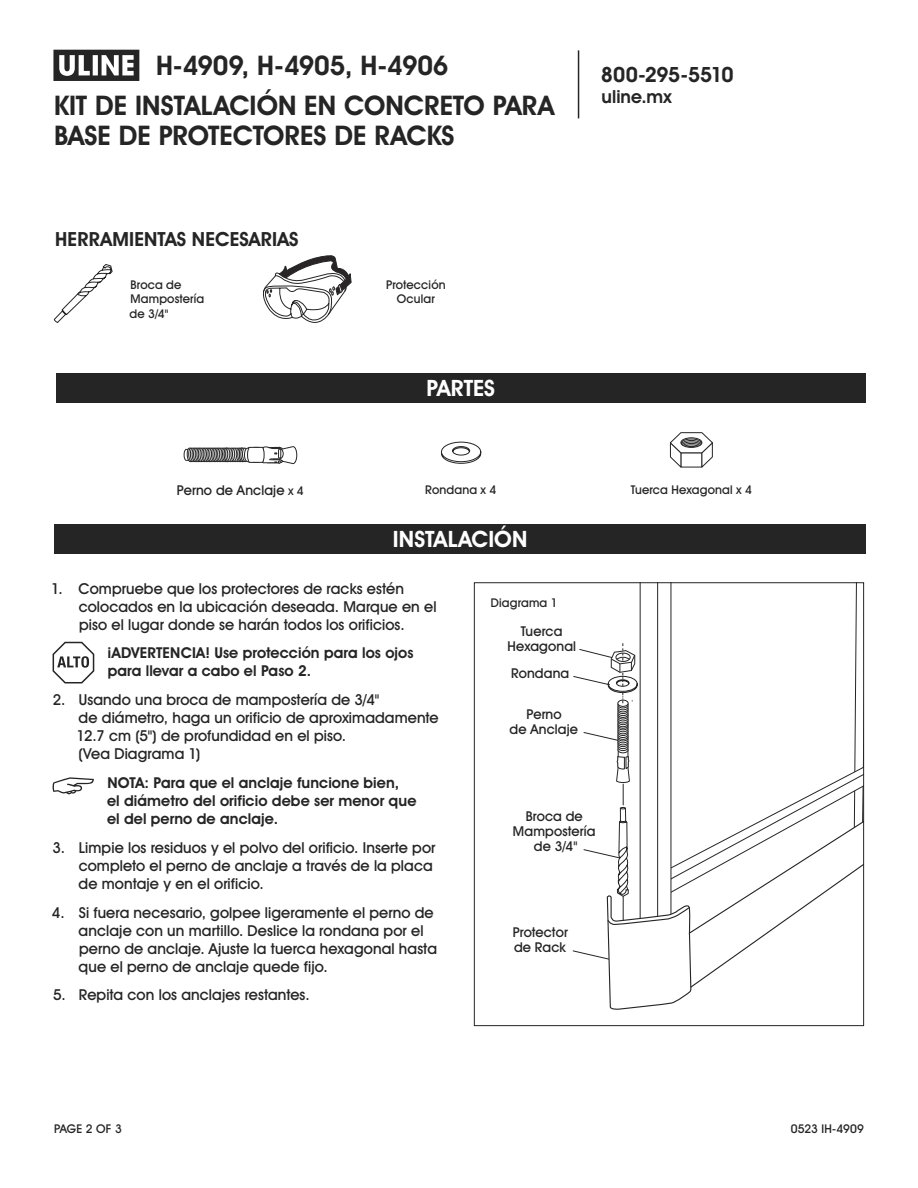
<style>
.page{position:relative;width:918px;height:1188px;background:#fff}
.page>*{position:absolute;margin:0;border:0;box-sizing:border-box;transform-origin:0 0}
.t1{font:700 27px/30px "Uline Two Knine";letter-spacing:-.005em;color:#252525}
.t2{font:700 22.5px "Uline Two Knine";color:#fff}
.t3{font:700 21px "Uline Two Knine";letter-spacing:-.02em;color:#252525}
.t4{font:700 19.5px "Uline Two Knine";letter-spacing:.005em;color:#252525}
.t5{font:700 18px "Uline Two Knine";color:#252525}
.t6{font:15px/18px "Uline Two Knine";letter-spacing:.005em;color:#252525}
.t7{font:700 15px/18px "Uline Two Knine";letter-spacing:.005em;color:#252525}
.t8{font:13.5px/15px "Uline Two Knine";letter-spacing:.01em;color:#252525;text-align:center}
.t9{font:12px/14.4px "Uline Two Knine";letter-spacing:.015em;color:#252525}
.s1{font-size:12px}
</style>
<div class="page">
<hr style="left:578px;top:50px;width:1px;height:68px;background:#252525">
<svg style="left:53px;top:50px;width:86px;height:31px"></svg>
<svg style="left:53px;top:642px;width:41px;height:41px"></svg>
<svg style="left:53px;top:777px;width:41px;height:17px"></svg>
<svg style="left:54px;top:264px;width:59px;height:59px"></svg>
<svg style="left:263px;top:255px;width:89px;height:68px"></svg>
<div style="left:54px;top:524px;width:812px;height:30px;background:#252525"></div>
<div style="left:56px;top:373px;width:810px;height:30px;background:#252525"></div>
<svg style="left:184px;top:449px;width:4px;height:12px"></svg>
<div style="left:187px;top:448px;width:6px;height:14px;border:1px solid #252525;border-radius:50%"></div>
<div style="left:188px;top:448px;width:6px;height:14px;border:1px solid #252525;border-radius:50%"></div>
<div style="left:190px;top:448px;width:6px;height:14px;border:1px solid #252525;border-radius:50%"></div>
<div style="left:192px;top:448px;width:6px;height:14px;border:1px solid #252525;border-radius:50%"></div>
<div style="left:193px;top:448px;width:6px;height:14px;border:1px solid #252525;border-radius:50%"></div>
<div style="left:195px;top:448px;width:6px;height:14px;border:1px solid #252525;border-radius:50%"></div>
<div style="left:196px;top:448px;width:7px;height:14px;border:1px solid #252525;border-radius:50%"></div>
<div style="left:198px;top:448px;width:6px;height:14px;border:1px solid #252525;border-radius:50%"></div>
<div style="left:200px;top:448px;width:6px;height:14px;border:1px solid #252525;border-radius:50%"></div>
<div style="left:201px;top:448px;width:7px;height:14px;border:1px solid #252525;border-radius:50%"></div>
<div style="left:203px;top:448px;width:6px;height:14px;border:1px solid #252525;border-radius:50%"></div>
<div style="left:205px;top:448px;width:6px;height:14px;border:1px solid #252525;border-radius:50%"></div>
<div style="left:206px;top:448px;width:6px;height:14px;border:1px solid #252525;border-radius:50%"></div>
<div style="left:208px;top:448px;width:6px;height:14px;border:1px solid #252525;border-radius:50%"></div>
<div style="left:209px;top:448px;width:7px;height:14px;border:1px solid #252525;border-radius:50%"></div>
<div style="left:211px;top:448px;width:6px;height:14px;border:1px solid #252525;border-radius:50%"></div>
<div style="left:213px;top:448px;width:6px;height:14px;border:1px solid #252525;border-radius:50%"></div>
<div style="left:214px;top:448px;width:6px;height:14px;border:1px solid #252525;border-radius:50%"></div>
<div style="left:216px;top:448px;width:6px;height:14px;border:1px solid #252525;border-radius:50%"></div>
<div style="left:217px;top:448px;width:6px;height:14px;border:1px solid #252525;border-radius:50%"></div>
<div style="left:219px;top:448px;width:6px;height:14px;border:1px solid #252525;border-radius:50%"></div>
<div style="left:221px;top:448px;width:6px;height:14px;border:1px solid #252525;border-radius:50%"></div>
<div style="left:222px;top:448px;width:6px;height:14px;border:1px solid #252525;border-radius:50%"></div>
<div style="left:224px;top:448px;width:6px;height:14px;border:1px solid #252525;border-radius:50%"></div>
<div style="left:225px;top:448px;width:6px;height:14px;border:1px solid #252525;border-radius:50%"></div>
<div style="left:227px;top:448px;width:6px;height:14px;border:1px solid #252525;border-radius:50%"></div>
<div style="left:229px;top:448px;width:6px;height:14px;border:1px solid #252525;border-radius:50%"></div>
<div style="left:231px;top:448px;width:6px;height:14px;border:1px solid #252525;border-radius:50%"></div>
<div style="left:232px;top:448px;width:6px;height:14px;border:1px solid #252525;border-radius:50%"></div>
<div style="left:234px;top:448px;width:6px;height:14px;border:1px solid #252525;border-radius:50%"></div>
<div style="left:236px;top:448px;width:6px;height:14px;border:1px solid #252525;border-radius:50%"></div>
<div style="left:237px;top:448px;width:7px;height:14px;border:1px solid #252525;border-radius:50%"></div>
<div style="left:239px;top:448px;width:6px;height:14px;border:1px solid #252525;border-radius:50%"></div>
<div style="left:240px;top:448px;width:7px;height:14px;border:1px solid #252525;border-radius:50%"></div>
<div style="left:242px;top:448px;width:6px;height:14px;border:1px solid #252525;border-radius:50%"></div>
<svg style="left:244px;top:446px;width:53px;height:18px"></svg>
<svg style="left:441px;top:441px;width:40px;height:23px"></svg>
<svg style="left:670px;top:432px;width:43px;height:36px"></svg>
<svg style="left:572px;top:584px;width:290px;height:404px"></svg>
<h1 class="t1" style="left:156px;top:50px;width:294px">H-4909, H-4905, H-4906</h1>
<h1 class="t1" style="left:54px;top:90px;width:502px">KIT DE INSTALACIÓN EN CONCRETO PARA<br>BASE DE PROTECTORES DE RACKS</h1>
<h3 class="t4" style="left:55px;top:227px;width:245px">HERRAMIENTAS NECESARIAS</h3>
<p class="t9" style="left:130px;top:277px;width:76px">Broca de<br>Mampostería de 3/4"</p>
<p class="t9" style="left:386px;top:277px;width:61px;text-align:center">Protección<br>Ocular</p>
<h2 class="t2" style="left:427px;top:375px;width:70px">PARTES</h2>
<h3 class="t3" style="left:601px;top:62px;width:134px">800-295-5510</h3>
<p class="t5" style="left:602px;top:86px;width:71px">uline.mx</p>
<p class="t8" style="left:177px;top:483px;width:128px">Perno de Anclaje <span class="s1">x 4</span></p>
<p class="t9" style="left:425px;top:483px;width:73px">Rondana x 4</p>
<p class="t9" style="left:631px;top:483px;width:123px">Tuerca Hexagonal x 4</p>
<h2 class="t2" style="left:393px;top:526px;width:136px">INSTALACIÓN</h2>
<p class="t6" style="left:79px;top:579px;width:359px;text-indent:-28px">1. Compruebe que los protectores de racks estén colocados en la ubicación deseada. Marque en el piso el lugar donde se harán todos los orificios.</p>
<p class="t7" style="left:107px;top:644px;width:308px">¡ADVERTENCIA! Use protección para los ojos para llevar a cabo el Paso 2.</p>
<p class="t6" style="left:77px;top:691px;width:364px;text-indent:-24px">2. Usando una broca de mampostería de 3/4"<br>de diámetro, haga un orificio de aproximadamente 12.7 cm (5") de profundidad en el piso.<br>(Vea Diagrama 1)</p>
<p class="t7" style="left:107px;top:774px;width:311px">NOTA: Para que el anclaje funcione bien,<br>el diámetro del orificio debe ser menor que el del perno de anclaje.</p>
<p class="t6" style="left:79px;top:838px;width:358px;text-indent:-26px">3. Limpie los residuos y el polvo del orificio. Inserte por completo el perno de anclaje a través de la placa de montaje y en el orificio.</p>
<p class="t6" style="left:79px;top:903px;width:360px;text-indent:-27px">4. Si fuera necesario, golpee ligeramente el perno de anclaje con un martillo. Deslice la rondana por el perno de anclaje. Ajuste la tuerca hexagonal hasta que el perno de anclaje quede fijo.</p>
<p class="t6" style="left:53px;top:986px;width:258px">5. Repita con los anclajes restantes.</p>
<p class="t9" style="left:491px;top:596px;width:68px">Diagrama 1</p>
<p class="t8" style="left:508px;top:624px;width:70px">Tuerca<br>Hexagonal</p>
<p class="t8" style="left:511px;top:666px;width:60px">Rondana</p>
<p class="t8" style="left:509px;top:707px;width:70px">Perno<br>de Anclaje</p>
<p class="t8" style="left:513px;top:809px;width:84px">Broca de<br>Mampostería de 3/4"</p>
<p class="t8" style="left:513px;top:925px;width:57px;text-align:left">Protector de Rack</p>
<p class="t9" style="left:54px;top:1122px;width:69px">PAGE 2 OF 3</p>
<p class="t9" style="left:791px;top:1122px;width:75px">0523 IH-4909</p>
</div>
